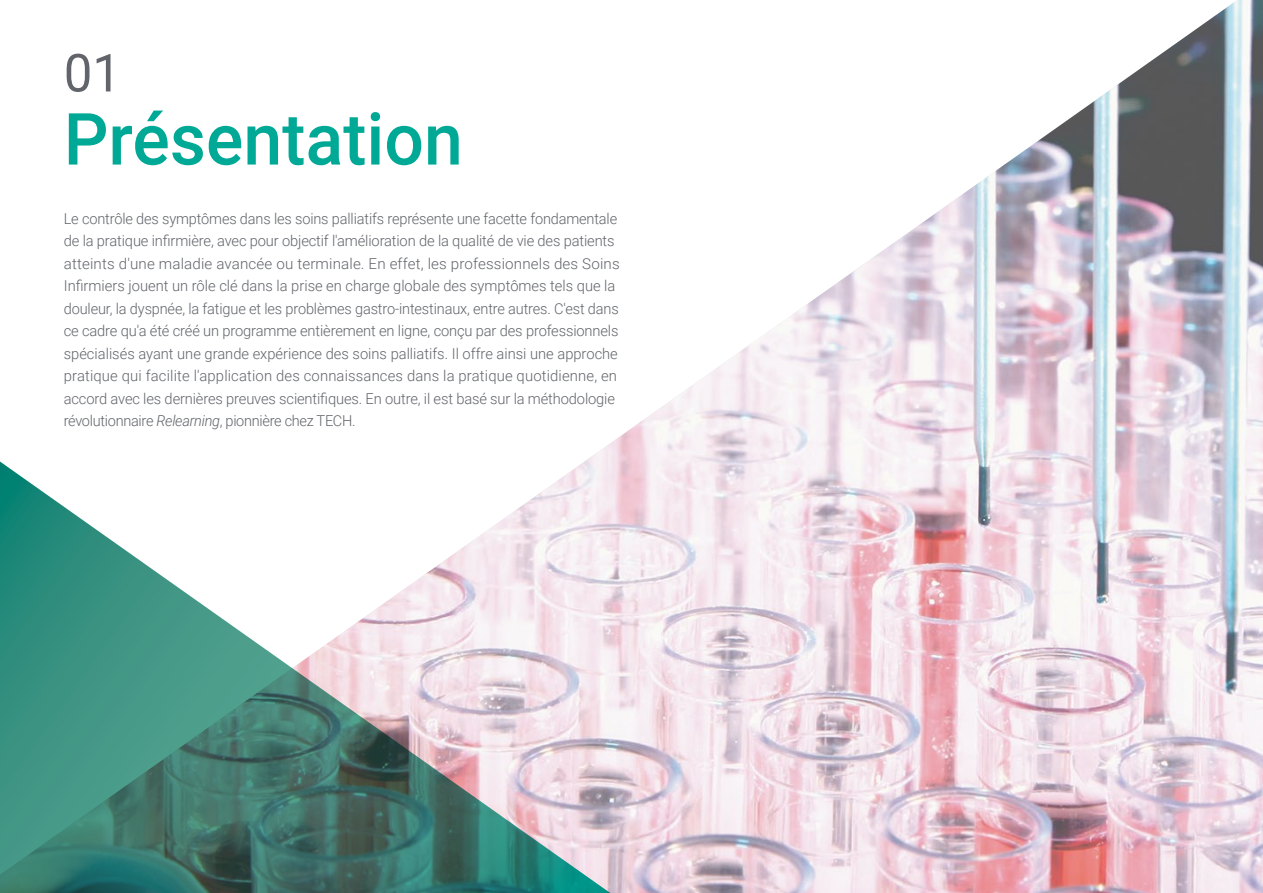
<style>
.page{position:relative;width:1263px;height:893px;background:#fff}
.page>*{position:absolute;margin:0;border:0;box-sizing:border-box;transform-origin:0 0}
.t1{font:500 72px "Roboto";color:#00a996}
.t2{font:52.5px "Roboto";color:#61646a}
.t3{font:300 15px/22.5px "Roboto";letter-spacing:-.01em;color:#61646a}
.s1{font-style:italic}
</style>
<div class="page">
<img style="left:607px;top:0;width:656px;height:893px">
<svg style="left:0;top:446px;width:640px;height:447px"></svg>
<h2 class="t2" style="left:64px;top:36px;width:59px">01</h2>
<h1 class="t1" style="left:64px;top:89px;width:401px">Présentation</h1>
<p class="t3" style="left:64px;top:207px;width:557px">Le contrôle des symptômes dans les soins palliatifs représente une facette fondamentale de la pratique infirmière, avec pour objectif l'amélioration de la qualité de vie des patients atteints d'une maladie avancée ou terminale. En effet, les professionnels des Soins Infirmiers jouent un rôle clé dans la prise en charge globale des symptômes tels que la douleur, la dyspnée, la fatigue et les problèmes gastro-intestinaux, entre autres. C'est dans ce cadre qu'a été créé un programme entièrement en ligne, conçu par des professionnels spécialisés ayant une grande expérience des soins palliatifs. Il offre ainsi une approche pratique qui facilite l'application des connaissances dans la pratique quotidienne, en accord avec les dernières preuves scientifiques. En outre, il est basé sur la méthodologie révolutionnaire <span class="s1">Relearning</span>, pionnière chez TECH.</p>
</div>
